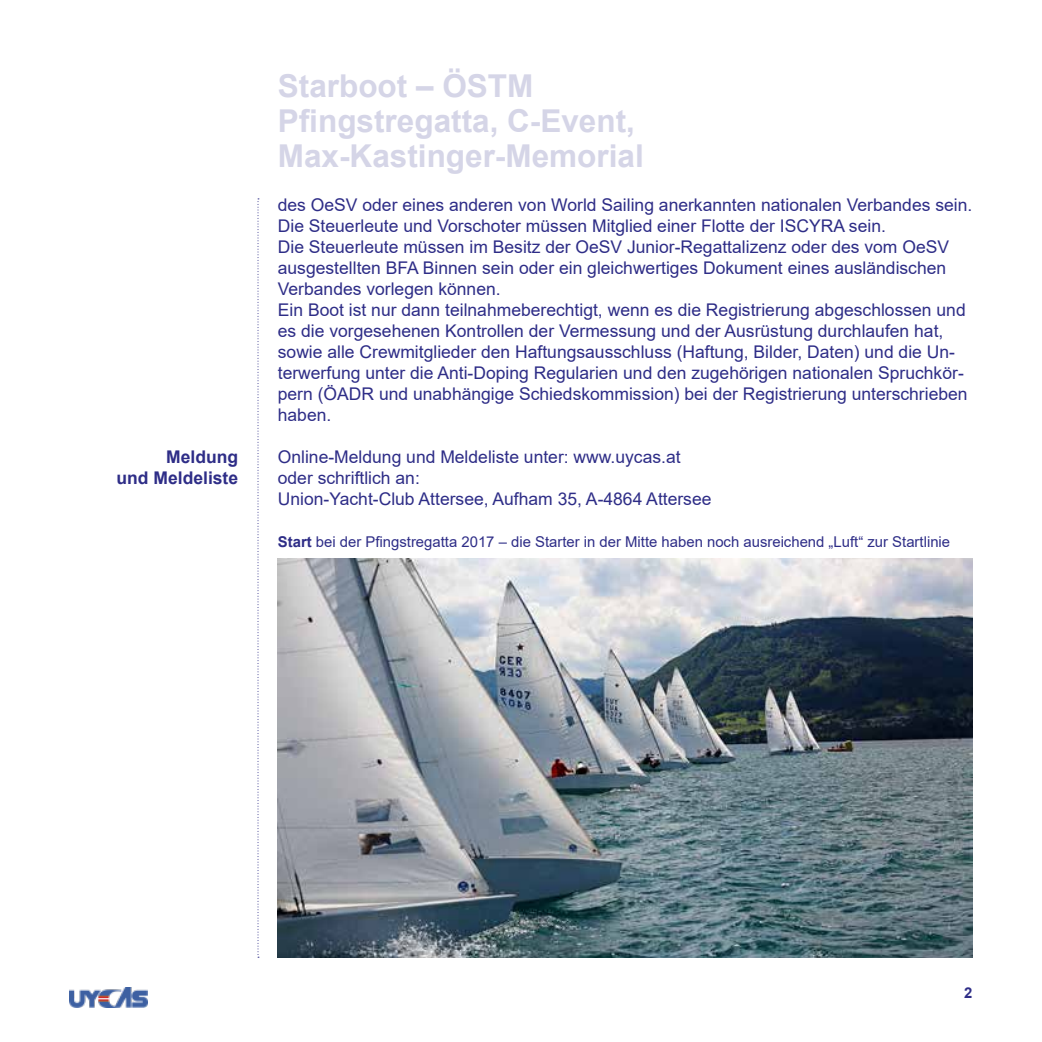
<style>
.page{position:relative;width:1042px;height:1042px;background:#fff}
.page>*{position:absolute;margin:0;border:0;box-sizing:border-box;transform-origin:0 0}
.t1{font:700 31.5px/35px "Arial";color:#d5d5e7}
.t2{font:17.5px/21px "Arial";color:#2e2d87}
.t3{font:700 17.5px/21px "Arial";color:#2e2d87;text-align:right}
.t4{font:14.88px "Arial";color:#2e2d87}
.t5{font:700 14.88px "Arial";color:#2e2d87}
.s1{font-weight:700}
</style>
<div class="page">
<img style="left:69px;top:987px;width:78px;height:20px">
<svg style="left:258px;top:198px;width:1px;height:760px"></svg>
<img style="left:278px;top:558px;width:694px;height:399px">
<p class="t3" style="left:117px;top:447px;width:123px">Meldung<br>und Meldeliste</p>
<h1 class="t1" style="left:278px;top:69px;width:367px">Starboot – ÖSTM<br>Pfingstregatta, C-Event,<br>Max-Kastinger-Memorial</h1>
<p class="t2" style="left:278px;top:194px;width:696px">des OeSV oder eines anderen von World Sailing anerkannten nationalen Verbandes sein.<br>Die Steuerleute und Vorschoter müssen Mitglied einer Flotte der ISCYRA sein.<br>Die Steuerleute müssen im Besitz der OeSV Junior-Regattalizenz oder des vom OeSV ausgestellten BFA Binnen sein oder ein gleichwertiges Dokument eines ausländischen Verbandes vorlegen können.<br>Ein Boot ist nur dann teilnahmeberechtigt, wenn es die Registrierung abgeschlossen und es die vorgesehenen Kontrollen der Vermessung und der Ausrüstung durchlaufen hat, sowie alle Crewmitglieder den Haftungsausschluss (Haftung, Bilder, Daten) und die Un&shy;terwerfung unter die Anti-Doping Regularien und den zugehörigen nationalen Spruchkör&shy;pern (ÖADR und unabhängige Schiedskommission) bei der Registrierung unterschrieben haben.</p>
<p class="t2" style="left:278px;top:446px;width:435px">Online-Meldung und Meldeliste unter: www.uycas.at oder schriftlich an:<br>Union-Yacht-Club Attersee, Aufham 35, A-4864 Attersee</p>
<p class="t4" style="left:278px;top:532px;width:674px"><span class="s1">Start</span> bei der Pfingstregatta 2017 – die Starter in der Mitte haben noch ausreichend „Luft“ zur Startlinie</p>
<p class="t5" style="left:964px;top:982px;width:10px">2</p>
</div>
